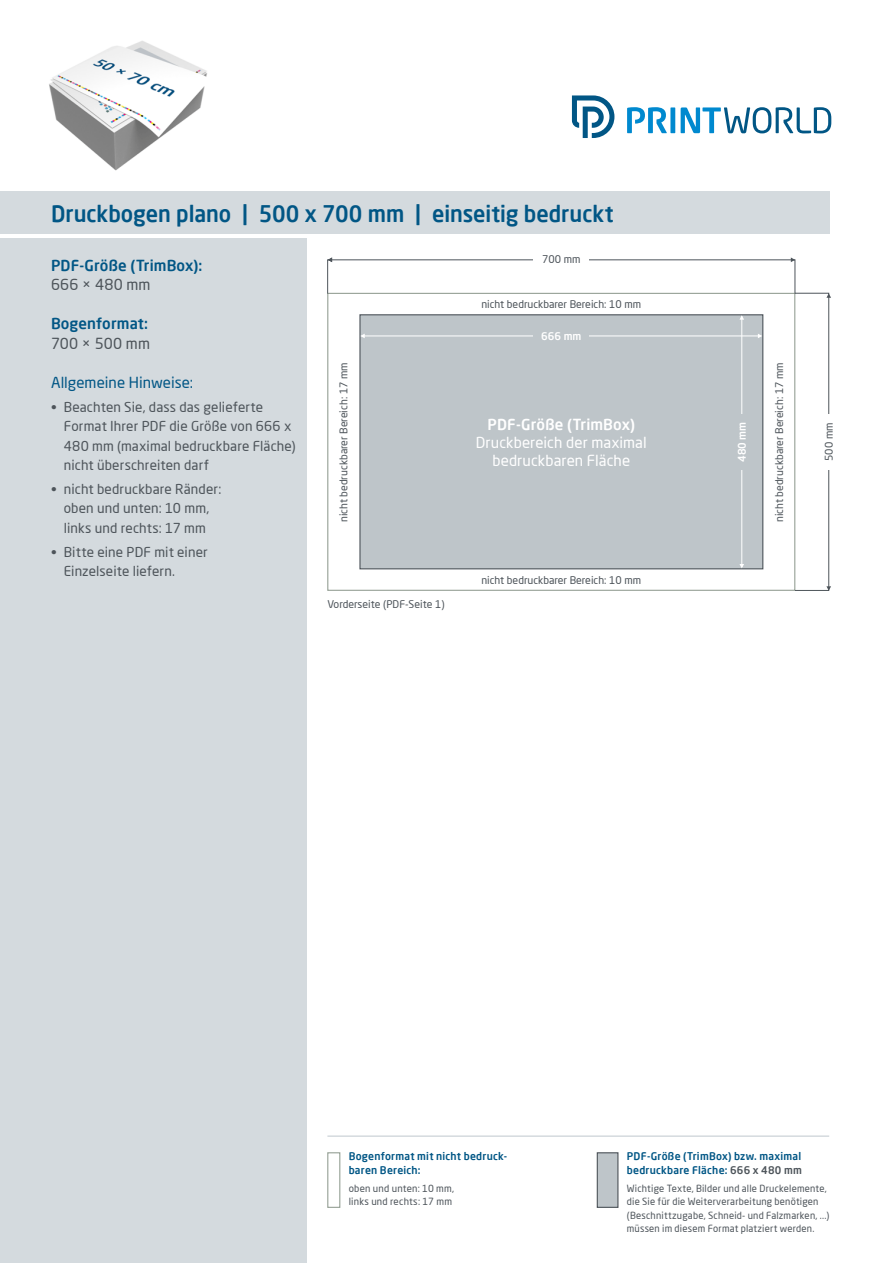
<style>
.page{position:relative;width:893px;height:1263px;background:#fff}
.page>*{position:absolute;margin:0;border:0;box-sizing:border-box;transform-origin:0 0}
.t1{font:500 22.5px "Neo Sans Pro";color:#015685;scale:.96 1}
.t2{font:15px/18px "Neo Sans Pro";letter-spacing:.005em;color:#fff;text-align:center}
.t3{font:500 15px "Neo Sans Pro";letter-spacing:.01em;color:#015685}
.t4{font:15px "Neo Sans Pro";color:#015685}
.t5{font:15px "Neo Sans Pro";letter-spacing:.01em;color:#4d545a}
.t6{font:500 15px "Neo Sans Pro";letter-spacing:.01em;color:#fff}
.t7{font:13.5px/19.5px "Neo Sans Pro";letter-spacing:.01em;color:#4d545a}
.t8{font:10.5px "Neo Sans Pro";color:#4d545a}
.t9{font:500 10.5px/13.5px "Neo Sans Pro";letter-spacing:.025em;color:#015685}
.t10{font:500 10.5px "Neo Sans Pro";color:#fff}
.t11{font:9.75px/13.5px "Neo Sans Pro";letter-spacing:.02em;color:#4d545a}
.s1{color:#4d545a}
</style>
<div class="page">
<div style="left:0;top:238px;width:306px;height:1025px;background:#d4dade"></div>
<div style="left:0;top:191px;width:829px;height:43px;background:#d4dade"></div>
<svg style="left:627px;top:107px;width:204px;height:26px"></svg>
<svg style="left:572px;top:96px;width:42px;height:42px"></svg>
<hr style="left:327px;top:1135px;width:502px;height:2px;background:#d4dade">
<div style="left:327px;top:293px;width:468px;height:298px;background:#fff;border:1px solid #96a196"></div>
<div style="left:359px;top:314px;width:404px;height:255px;background:#bec5c9;border:1px solid #4d545a"></div>
<svg style="left:328px;top:257px;width:4px;height:5px"></svg>
<svg style="left:791px;top:257px;width:4px;height:5px"></svg>
<hr style="left:361px;top:336px;width:400px;height:1px;background:#fff">
<svg style="left:360px;top:334px;width:5px;height:4px"></svg>
<div style="left:534px;top:332px;width:55px;height:8px;background:#bec5c9"></div>
<div style="left:795px;top:293px;width:34px;height:298px;border:1px solid #4d545a"></div>
<svg style="left:826px;top:293px;width:5px;height:5px"></svg>
<svg style="left:826px;top:586px;width:5px;height:5px"></svg>
<div style="left:825px;top:414px;width:8px;height:55px;background:#fff"></div>
<hr style="left:741px;top:316px;width:1px;height:251px;background:#fff">
<svg style="left:739px;top:315px;width:5px;height:5px"></svg>
<div style="left:738px;top:414px;width:8px;height:55px;background:#bec5c9"></div>
<svg style="left:739px;top:564px;width:5px;height:4px"></svg>
<div style="left:327px;top:1152px;width:13px;height:56px;background:#fff;border:1px solid #96a196"></div>
<div style="left:597px;top:1152px;width:21px;height:56px;background:#bec5c9;border:1px solid #4d545a"></div>
<img style="left:49px;top:41px;width:158px;height:130px">
<h1 class="t1" style="left:51px;top:200px;width:587px">Druckbogen plano | 500 x 700 mm | einseitig bedruckt</h1>
<p class="t8" style="left:542px;top:253px;width:40px">700 mm</p>
<p class="t3" style="left:51px;top:256px;width:153px">PDF-Größe (TrimBox):</p>
<p class="t5" style="left:51px;top:276px;width:101px">666 × 480 mm</p>
<p class="t3" style="left:51px;top:314px;width:99px">Bogenformat:</p>
<p class="t5" style="left:51px;top:334px;width:100px">700 × 500 mm</p>
<p class="t4" style="left:51px;top:373px;width:144px">Allgemeine Hinweise:</p>
<p class="t7" style="left:64px;top:397px;width:233px;text-indent:-13px">• Beachten Sie, dass das gelieferte Format Ihrer PDF die Größe von 666 x 480 mm (maximal bedruckbare Fläche) nicht überschreiten darf</p>
<p class="t7" style="left:51px;top:479px;width:172px;text-align:center">• nicht bedruckbare Ränder: oben und unten: 10 mm, links und rechts: 17 mm</p>
<p class="t7" style="left:64px;top:542px;width:145px;text-indent:-13px">• Bitte eine PDF mit einer<br>Einzelseite liefern.</p>
<p class="t8" style="left:481px;top:298px;width:161px">nicht bedruckbarer Bereich: 10 mm</p>
<p class="t10" style="left:541px;top:329px;width:42px">666 mm</p>
<p class="t8" style="left:337px;top:522px;width:161px;rotate:-90deg">nicht bedruckbarer Bereich: 17 mm</p>
<p class="t8" style="left:773px;top:522px;width:161px;rotate:-90deg">nicht bedruckbarer Bereich: 17 mm</p>
<p class="t6" style="left:488px;top:415px;width:149px">PDF-Größe (TrimBox)</p>
<p class="t2" style="left:476px;top:433px;width:172px">Druckbereich der maximal bedruckbaren Fläche</p>
<p class="t10" style="left:735px;top:462px;width:42px;rotate:-90deg">480 mm</p>
<p class="t8" style="left:823px;top:461px;width:40px;rotate:-90deg">500 mm</p>
<p class="t8" style="left:481px;top:574px;width:161px">nicht bedruckbarer Bereich: 10 mm</p>
<p class="t8" style="left:327px;top:597px;width:119px">Vorderseite (PDF-Seite 1)</p>
<p class="t9" style="left:349px;top:1149px;width:160px">Bogenformat mit nicht bedruck&shy;baren Bereich:</p>
<p class="t11" style="left:349px;top:1181px;width:107px">oben und unten: 10 mm, links und rechts: 17 mm</p>
<p class="t9" style="left:627px;top:1149px;width:177px">PDF-Größe (TrimBox) bzw. maximal bedruckbare Fläche: <span class="s1">666 x 480 mm</span></p>
<p class="t11" style="left:627px;top:1181px;width:204px">Wichtige Texte, Bilder und alle Druckelemente, die Sie für die Weiterverarbeitung benötigen (Beschnittzugabe, Schneid- und Falzmarken, ...) müssen im diesem Format platziert werden.</p>
</div>
